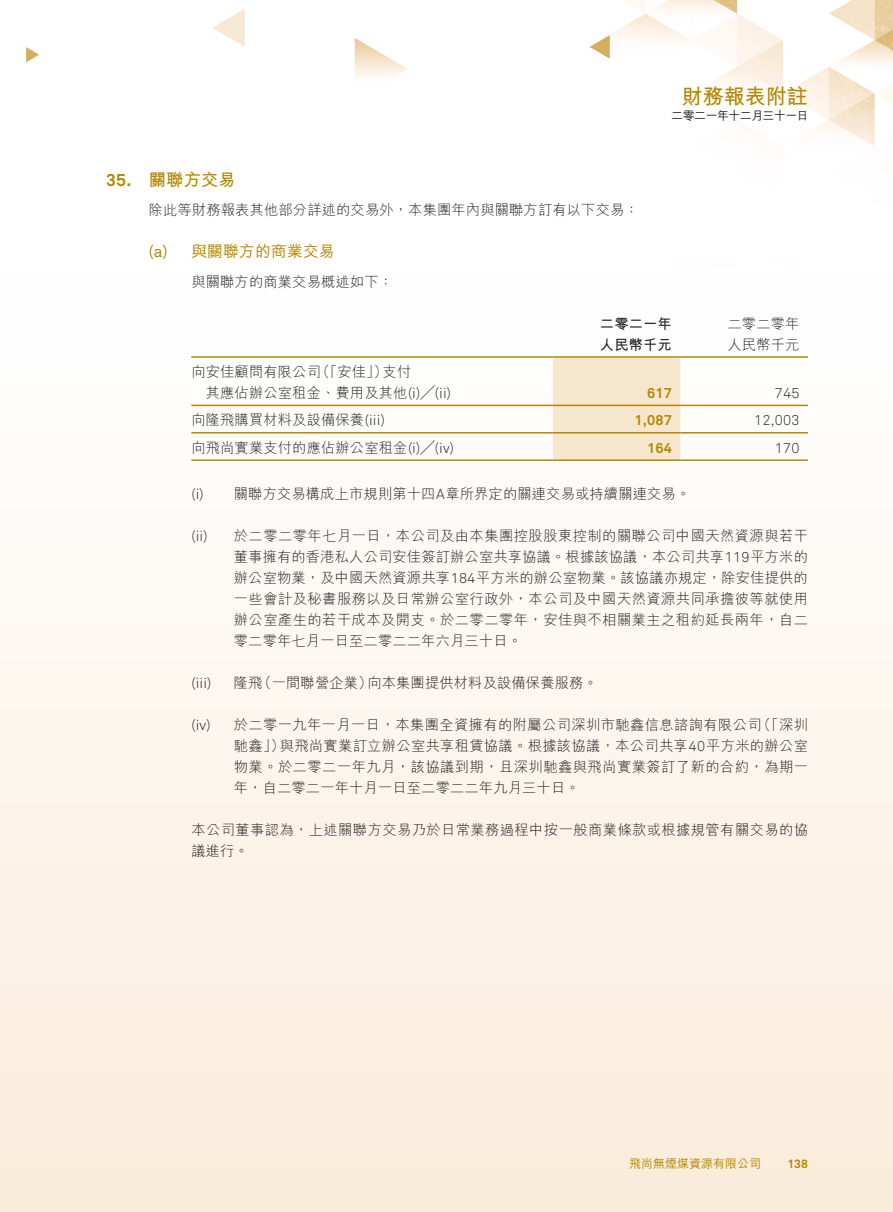
<style>
.page{position:relative;width:893px;height:1212px;background:#fff}
.page>*{position:absolute;margin:0;border:0;box-sizing:border-box;transform-origin:0 0}
.t1{font:700 21px "M Hei HK";color:#b38800}
.t2{font:700 17.25px "M Hei HK";letter-spacing:.01em;color:#b38800}
.t3{font:700 17.25px "Akkurat Pro";color:#b38800}
.t4{font:500 15.75px "M Hei HK";letter-spacing:.015em;color:#b38800}
.t5{font:15.75px "Akkurat Pro";color:#b38800}
.t6{font:300 14.25px/21px "M Hei HK";letter-spacing:.025em;color:#231f20}
.t7{font:14.25px "Akkurat Light Pro";letter-spacing:.01em;color:#231f20}
.t8{font:700 14.25px "Akkurat Pro";letter-spacing:.01em;color:#b38800}
.t9{font:700 14.25px "M Hei HK";letter-spacing:.01em;color:#231f20}
.t10{font:500 12px "M Hei HK";letter-spacing:-.045em;color:#231f20}
.t11{font:500 12px "M Hei HK";color:#b38800}
.t12{font:700 12px "Akkurat Pro";color:#b38800}
.s1{font-family:"Akkurat Light Pro";font-weight:400}
</style>
<div class="page">
<div style="left:0;top:242px;width:893px;height:970px;background:linear-gradient(to bottom,#fff,#faecda)"></div>
<img style="left:0;top:0;width:893px;height:273px">
<div style="left:553px;top:358px;width:127px;height:101px;background:#f6e6ce"></div>
<hr style="left:191px;top:356px;width:362px;height:2px;background:#b38800">
<hr style="left:553px;top:356px;width:127px;height:2px;background:#b38800">
<hr style="left:680px;top:356px;width:128px;height:2px;background:#b38800">
<hr style="left:191px;top:405px;width:362px;height:1px;background:#b38800">
<hr style="left:553px;top:405px;width:127px;height:1px;background:#b38800">
<hr style="left:680px;top:405px;width:128px;height:1px;background:#b38800">
<hr style="left:191px;top:432px;width:362px;height:1px;background:#b38800">
<hr style="left:553px;top:432px;width:127px;height:1px;background:#b38800">
<hr style="left:680px;top:432px;width:128px;height:1px;background:#b38800">
<hr style="left:191px;top:459px;width:362px;height:2px;background:#b38800">
<hr style="left:553px;top:459px;width:127px;height:2px;background:#b38800">
<hr style="left:680px;top:459px;width:128px;height:2px;background:#b38800">
<h1 class="t1" style="left:682px;top:81px;width:127px">財務報表附註</h1>
<p class="t10" style="left:671px;top:107px;width:139px">二零二一年十二月三十一日</p>
<p class="t3" style="left:106px;top:169px;width:27px">35.</p>
<p class="t2" style="left:149px;top:167px;width:89px">關聯方交易</p>
<p class="t6" style="left:149px;top:199px;width:491px">除此等財務報表其他部分詳述的交易外，本集團年內與關聯方訂有以下交易：</p>
<p class="t4" style="left:191px;top:240px;width:145px">與關聯方的商業交易</p>
<p class="t5" style="left:149px;top:242px;width:20px">a( )</p>
<p class="t6" style="left:191px;top:271px;width:203px">與關聯方的商業交易概述如下：</p>
<p class="t6" style="left:316px;top:361px;width:74px">（「安佳」）</p>
<p class="t6" style="left:383px;top:361px;width:30px">支付</p>
<p class="t6" style="left:191px;top:361px;width:131px">向安佳顧問有限公司</p>
<p class="t6" style="left:206px;top:382px;width:247px">其應佔辦公室租金、費用及其他 <span class="s1">i( )</span>╱<span class="s1">( (i i</span></p>
<p class="t6" style="left:191px;top:409px;width:195px">向隆飛購買材料及設備保養<span class="s1">(iii(</span></p>
<p class="t9" style="left:600px;top:313px;width:73px">二零二一年</p>
<p class="t9" style="left:600px;top:334px;width:73px">人民幣千元</p>
<p class="t8" style="left:647px;top:384px;width:26px">617</p>
<p class="t8" style="left:635px;top:411px;width:39px">1,087</p>
<p class="t6" style="left:191px;top:437px;width:264px">向飛尚實業支付的應佔辦公室租金 <span class="s1">i( )</span>╱<span class="s1">(iv(</span></p>
<p class="t6" style="left:234px;top:483px;width:458px">關聯方交易構成上市規則第十四<span class="s1">A</span>章所界定的關連交易或持續關連交易。</p>
<p class="t8" style="left:647px;top:439px;width:26px">164</p>
<p class="t7" style="left:191px;top:486px;width:14px">) i(</p>
<p class="t6" style="left:727px;top:313px;width:73px">二零二零年</p>
<p class="t6" style="left:727px;top:334px;width:73px">人民幣千元</p>
<p class="t7" style="left:775px;top:384px;width:26px">745</p>
<p class="t7" style="left:754px;top:412px;width:47px">12,003</p>
<p class="t7" style="left:775px;top:439px;width:26px">170</p>
<p class="t7" style="left:191px;top:528px;width:18px">i i( )</p>
<p class="t6" style="left:234px;top:525px;width:576px">於二零二零年七月一日，本公司及由本集團控股股東控制的關聯公司中國天然資源與若干</p>
<p class="t7" style="left:191px;top:675px;width:22px">(iii)</p>
<p class="t6" style="left:234px;top:546px;width:576px;text-align:justify">董事擁有的香港私人公司安佳簽訂辦公室共享協議。根據該協議，本公司共享<span class="s1">119</span>平方米的辦公室物業，及中國天然資源共享<span class="s1">184</span>平方米的辦公室物業。該協議亦規定，除安佳提供的一些會計及秘書服務以及日常辦公室行政外，本公司及中國天然資源共同承擔彼等就使用辦公室產生的若干成本及開支。於二零二零年，安佳與不相關業主之租約延長兩年，自二零二零年七月一日至二零二二年六月三十日。</p>
<p class="t6" style="left:367px;top:672px;width:232px">向本集團提供材料及設備保養服務。</p>
<p class="t6" style="left:257px;top:672px;width:117px">（一間聯營企業）</p>
<p class="t6" style="left:234px;top:672px;width:30px">隆飛</p>
<p class="t7" style="left:191px;top:717px;width:21px">i v( )</p>
<p class="t6" style="left:234px;top:714px;width:529px">於二零一九年一月一日，本集團全資擁有的附屬公司深圳市馳鑫信息諮詢有限公司</p>
<p class="t6" style="left:757px;top:714px;width:53px">（「深圳</p>
<p class="t6" style="left:280px;top:735px;width:530px">與飛尚實業訂立辦公室共享租賃協議。根據該協議，本公司共享<span class="s1">40</span>平方米的辦公室</p>
<p class="t6" style="left:234px;top:735px;width:576px">馳鑫」）<br>物業。於二零二一年九月，該協議到期，且深圳馳鑫與飛尚實業簽訂了新的合約，為期一年，自二零二一年十月一日至二零二二年九月三十日。</p>
<p class="t6" style="left:191px;top:819px;width:618px">本公司董事認為，上述關聯方交易乃於日常業務過程中按一般商業條款或根據規管有關交易的協議進行。</p>
<p class="t11" style="left:629px;top:1155px;width:133px">飛尚無煙煤資源有限公司</p>
<p class="t12" style="left:787px;top:1156px;width:22px">138</p>
</div>
